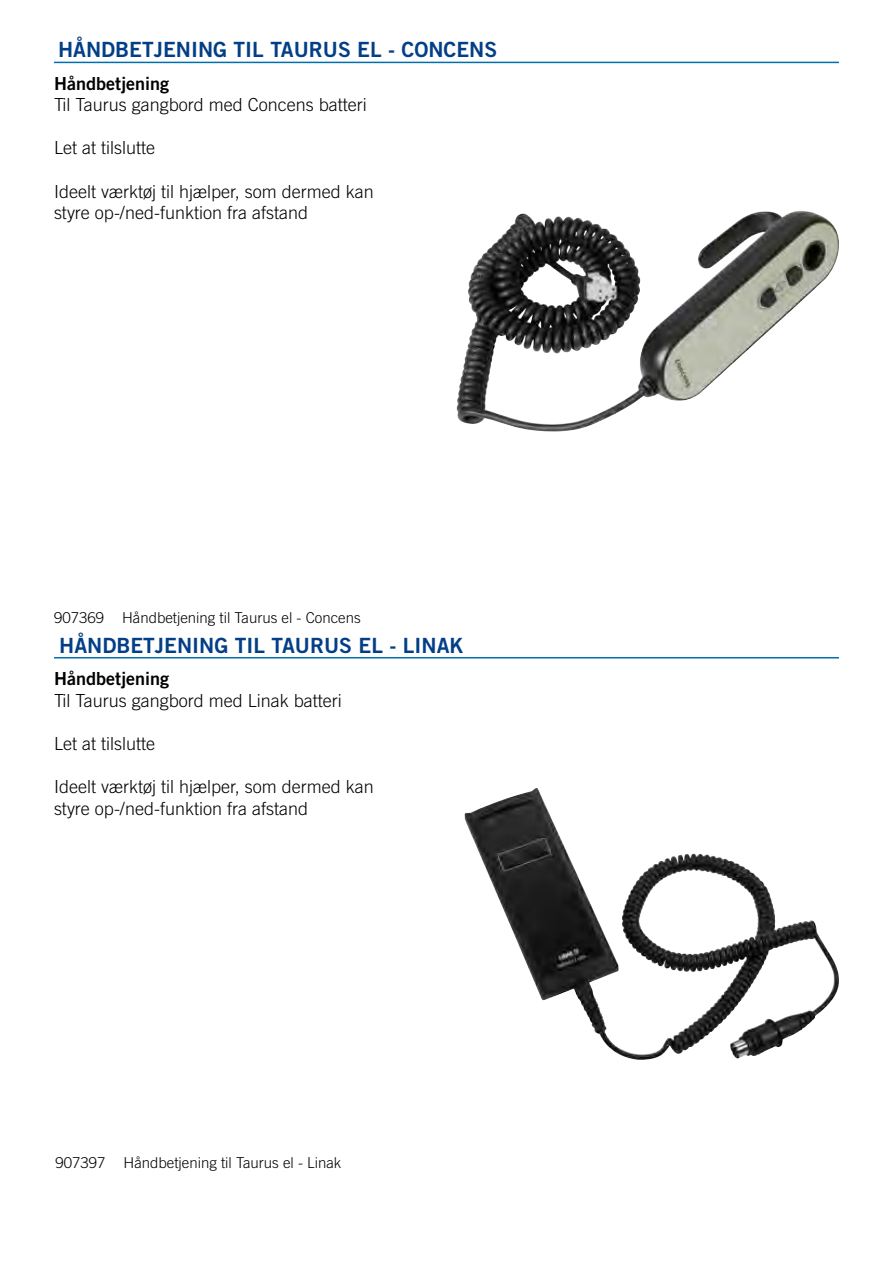
<style>
.page{position:relative;width:893px;height:1263px;background:#fff}
.page>*{position:absolute;margin:0;border:0;box-sizing:border-box;transform-origin:0 0}
.t1{font:700 21px "Trade Gothic OT";color:#033f86}
.t2{font:300 18px/21.6px "Trade Gothic OT";color:#000}
.t3{font:700 18px "Trade Gothic OT";color:#000}
.t4{font:300 15px "Trade Gothic OT";color:#000}
</style>
<div class="page">
<img style="left:483px;top:211px;width:313px;height:213px">
<img style="left:465px;top:789px;width:369px;height:271px">
<hr style="left:54px;top:62px;width:785px;height:1px;background:#006fb0">
<hr style="left:54px;top:657px;width:785px;height:1px;background:#006fb0">
<p class="t1" style="left:58px;top:37px;width:441px">HÅNDBETJENING TIL TAURUS EL - CONCENS</p>
<p class="t3" style="left:54px;top:72px;width:117px">Håndbetjening</p>
<p class="t2" style="left:54px;top:94px;width:314px">Til Taurus gangbord med Concens batteri</p>
<p class="t2" style="left:54px;top:137px;width:103px">Let at tilslutte</p>
<p class="t2" style="left:54px;top:180px;width:321px">Ideelt værktøj til hjælper, som dermed kan styre op-/ned-funktion fra afstand</p>
<p class="t4" style="left:54px;top:609px;width:308px">907369 Håndbetjening til Taurus el - Concens</p>
<p class="t1" style="left:59px;top:632px;width:406px">HÅNDBETJENING TIL TAURUS EL - LINAK</p>
<p class="t3" style="left:54px;top:667px;width:117px">Håndbetjening</p>
<p class="t2" style="left:54px;top:689px;width:289px">Til Taurus gangbord med Linak batteri</p>
<p class="t2" style="left:54px;top:732px;width:103px">Let at tilslutte</p>
<p class="t2" style="left:54px;top:775px;width:321px">Ideelt værktøj til hjælper, som dermed kan styre op-/ned-funktion fra afstand</p>
<p class="t4" style="left:56px;top:1153px;width:287px">907397 Håndbetjening til Taurus el - Linak</p>
</div>
